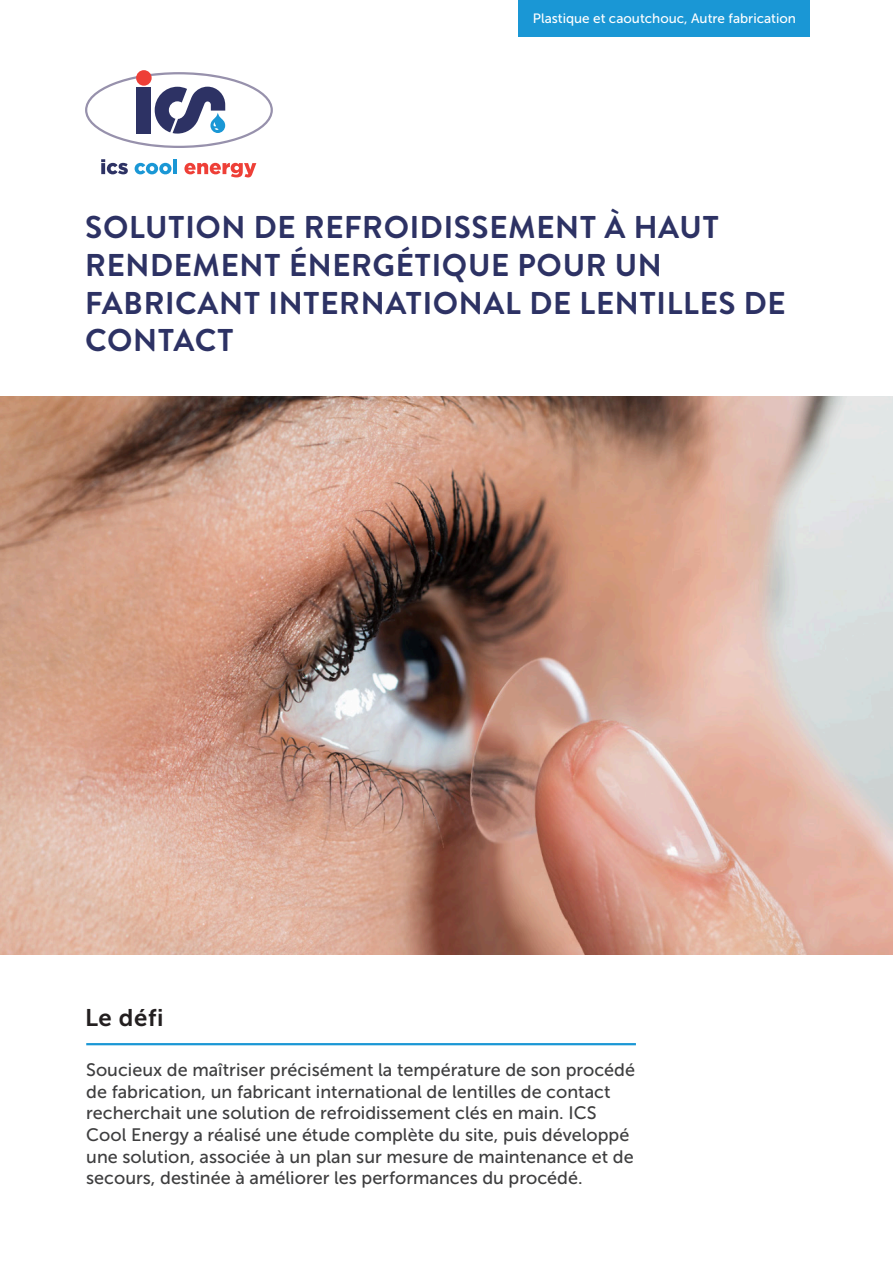
<style>
.page{position:relative;width:893px;height:1263px;background:#fff}
.page>*{position:absolute;margin:0;border:0;box-sizing:border-box;transform-origin:0 0}
.t1{font:700 31.5px/37.8px "Brandon Text";letter-spacing:.02em;color:#2d3264}
.t2{font:24px "Museo Sans 700";letter-spacing:.025em;color:#231f20}
.t3{font:18px/21.6px "Museo Sans 500";color:#3e3e3f}
.t4{font:13.5px "Museo Sans 500";color:#fff}
</style>
<div class="page">
<hr style="left:86px;top:1043px;width:550px;height:2px;background:#1a97d5">
<svg style="left:136px;top:70px;width:16px;height:16px"></svg>
<svg style="left:85px;top:72px;width:188px;height:76px"></svg>
<svg style="left:101px;top:159px;width:27px;height:15px"></svg>
<svg style="left:135px;top:163px;width:36px;height:11px"></svg>
<hr style="left:173px;top:159px;width:4px;height:15px;background:#1a97d5">
<svg style="left:184px;top:163px;width:72px;height:14px"></svg>
<img style="left:0;top:396px;width:893px;height:558px">
<div style="left:519px;top:0;width:291px;height:36px;background:#1a97d5"></div>
<p class="t4" style="left:533px;top:11px;width:265px">Plastique et caoutchouc, Autre fabrication</p>
<p class="t1" style="left:85px;top:208px;width:635px">SOLUTION DE REFROIDISSEMENT À HAUT</p>
<p class="t1" style="left:85px;top:245px;width:578px">RENDEMENT ÉNERGÉTIQUE POUR UN</p>
<p class="t1" style="left:85px;top:283px;width:702px">FABRICANT INTERNATIONAL DE LENTILLES DE<br>CONTACT</p>
<p class="t2" style="left:85px;top:1004px;width:80px">Le défi</p>
<p class="t3" style="left:86px;top:1059px;width:550px">Soucieux de maîtriser précisément la température de son procédé de fabrication, un fabricant international de lentilles de contact recherchait une solution de refroidissement clés en main. ICS Cool Energy a réalisé une étude complète du site, puis développé une solution, associée à un plan sur mesure de maintenance et de secours, destinée à améliorer les performances du procédé.</p>
</div>
